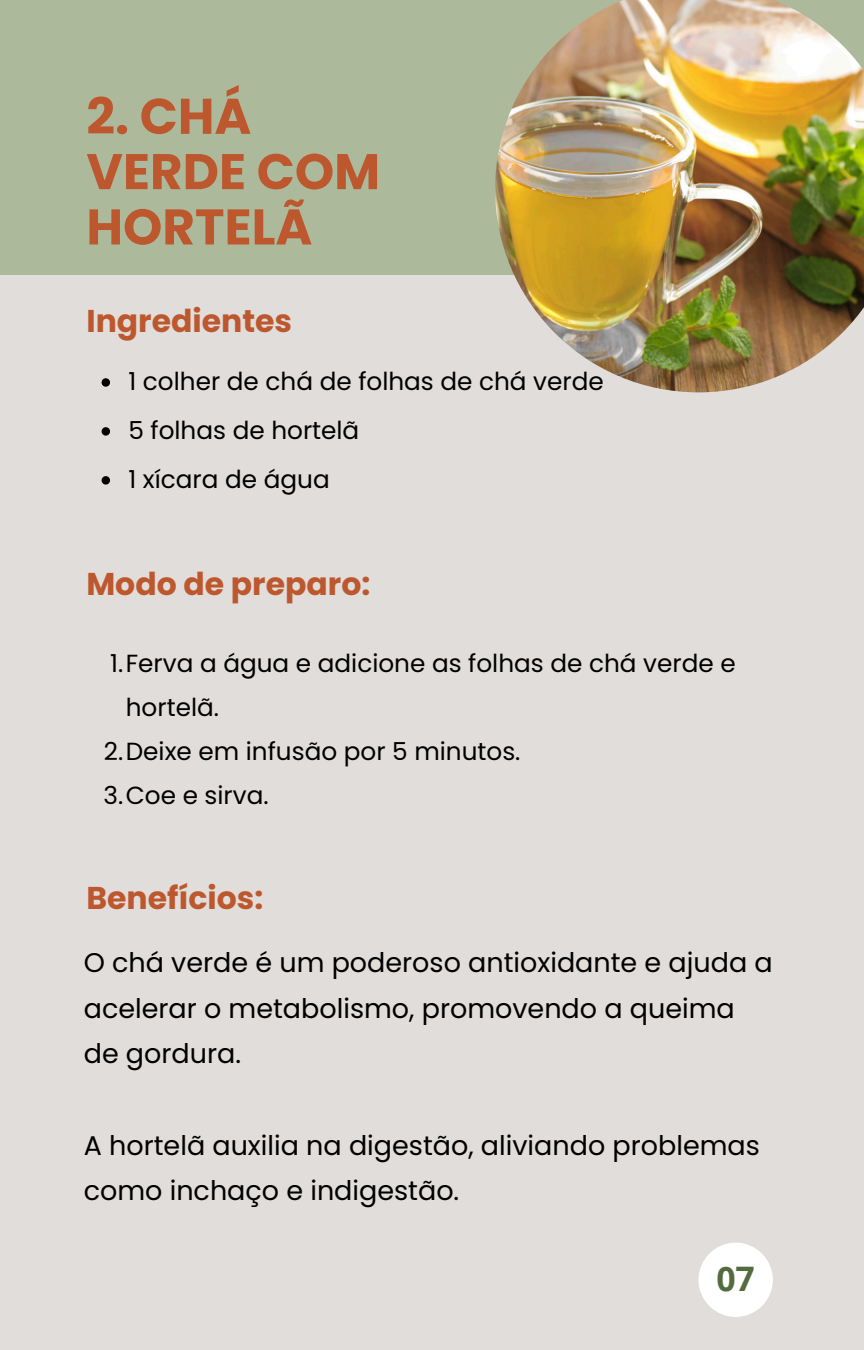
<style>
.page{position:relative;width:864px;height:1350px;background:#e0ddda}
.page>*{position:absolute;margin:0;border:0;box-sizing:border-box;transform-origin:0 0}
.t1{font:700 49.95px/55.4px "Poppins";color:#bd572e}
.t2{font:700 33.75px "Open Sans";color:#526c3f}
.t3{font:700 31.5px "Poppins";color:#bd572e}
.t4{font:27px/45.4px "Poppins";color:#000}
.t5{font:24.75px/43.9px "Poppins";color:#000}
</style>
<div class="page">
<div style="left:0;top:0;width:864px;height:275px;background:#adb99b"></div>
<img style="left:495px;top:0;width:369px;height:392px">
<svg style="left:102px;top:378px;width:8px;height:9px"></svg>
<svg style="left:102px;top:427px;width:8px;height:9px"></svg>
<svg style="left:102px;top:476px;width:8px;height:9px"></svg>
<div style="left:699px;top:1243px;width:74px;height:74px;background:#fff;border-radius:50%"></div>
<p class="t1" style="left:86px;top:89px;width:295px">2. CHÁ<br>VERDE COM<br>HORTELÃ</p>
<h2 class="t3" style="left:86px;top:299px;width:207px">Ingredientes</h2>
<p class="t5" style="left:128px;top:359px;width:477px">1 colher de chá de folhas de chá verde</p>
<p class="t5" style="left:128px;top:408px;width:232px">5 folhas de hortelã</p>
<p class="t5" style="left:128px;top:457px;width:203px">1 xícara de água</p>
<h2 class="t3" style="left:86px;top:562px;width:285px">Modo de preparo:</h2>
<p class="t5" style="left:126px;top:641px;width:611px;text-indent:-16px">1.Ferva a água e adicione as folhas de chá verde e hortelã.</p>
<p class="t5" style="left:104px;top:729px;width:418px">2.Deixe em infusão por 5 minutos.</p>
<p class="t5" style="left:104px;top:773px;width:167px">3.Coe e sirva.</p>
<h2 class="t3" style="left:86px;top:876px;width:179px">Benefícios:</h2>
<p class="t4" style="left:84px;top:940px;width:690px">O chá verde é um poderoso antioxidante e ajuda a acelerar o metabolismo, promovendo a queima de gordura.</p>
<p class="t4" style="left:84px;top:1122px;width:678px">A hortelã auxilia na digestão, aliviando problemas como inchaço e indigestão.</p>
<p class="t2" style="left:716px;top:1255px;width:40px">07</p>
</div>
